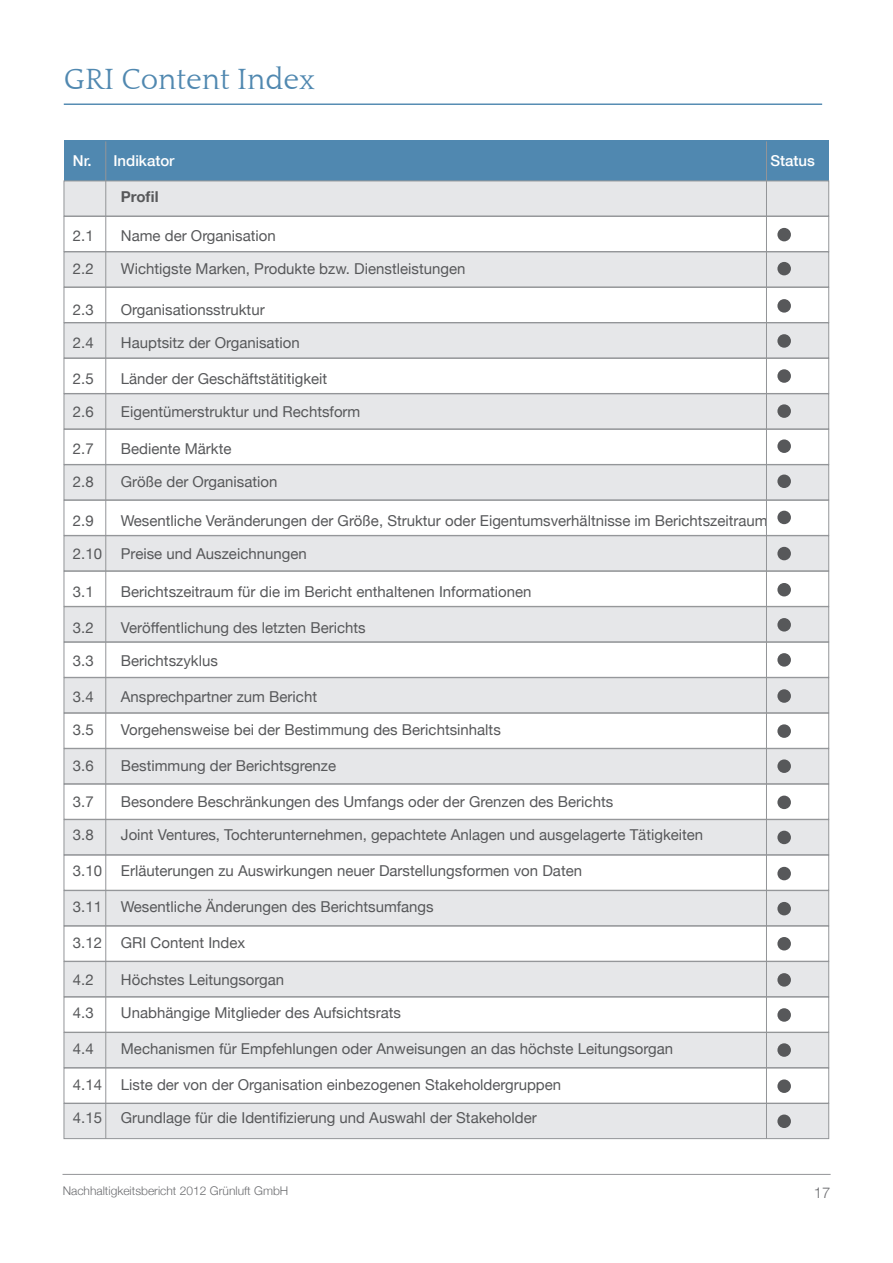
<style>
.page{position:relative;width:893px;height:1263px;background:#fff}
.page>*{position:absolute;margin:0;border:0;box-sizing:border-box;transform-origin:0 0}
.t1{font:30px "Quattrocento";color:#5088b0}
.t2{font:15px "Helvetica Neue";color:#57585a}
.t3{font:500 15px "Helvetica Neue";color:#fff}
.t4{font:700 15px "Helvetica Neue";color:#57585a}
.t5{font:300 15px "Helvetica Neue";color:#6c6d70}
.t6{font:300 12px "Helvetica Neue";color:#6c6d70}
</style>
<div class="page">
<hr style="left:63px;top:1174px;width:768px;height:1px;background:#939598">
<hr style="left:64px;top:103px;width:758px;height:2px;background:#5088b0">
<div style="left:64px;top:141px;width:765px;height:40px;background:#5088b0"></div>
<div style="left:64px;top:181px;width:765px;height:35px;background:#e6e7e9;border:1px solid #939598"></div>
<div style="left:64px;top:252px;width:765px;height:35px;background:#e6e7e9;border:1px solid #939598"></div>
<div style="left:64px;top:323px;width:765px;height:35px;background:#e6e7e9;border:1px solid #939598"></div>
<div style="left:64px;top:394px;width:765px;height:35px;background:#e6e7e9;border:1px solid #939598"></div>
<div style="left:64px;top:465px;width:765px;height:35px;background:#e6e7e9;border:1px solid #939598"></div>
<div style="left:64px;top:536px;width:765px;height:35px;background:#e6e7e9;border:1px solid #939598"></div>
<div style="left:64px;top:606px;width:765px;height:36px;background:#e6e7e9;border:1px solid #939598"></div>
<div style="left:64px;top:677px;width:765px;height:36px;background:#e6e7e9;border:1px solid #939598"></div>
<div style="left:64px;top:748px;width:765px;height:36px;background:#e6e7e9;border:1px solid #939598"></div>
<div style="left:64px;top:819px;width:765px;height:36px;background:#e6e7e9;border:1px solid #939598"></div>
<div style="left:64px;top:890px;width:765px;height:36px;background:#e6e7e9;border:1px solid #939598"></div>
<div style="left:64px;top:961px;width:765px;height:36px;background:#e6e7e9;border:1px solid #939598"></div>
<div style="left:64px;top:1032px;width:765px;height:36px;background:#e6e7e9;border:1px solid #939598"></div>
<div style="left:64px;top:1103px;width:765px;height:36px;background:#e6e7e9;border:1px solid #939598"></div>
<div style="left:64px;top:216px;width:765px;height:36px;border:1px solid #939598"></div>
<div style="left:64px;top:287px;width:765px;height:36px;border:1px solid #939598"></div>
<div style="left:64px;top:358px;width:765px;height:36px;border:1px solid #939598"></div>
<div style="left:64px;top:429px;width:765px;height:36px;border:1px solid #939598"></div>
<div style="left:64px;top:500px;width:765px;height:36px;border:1px solid #939598"></div>
<div style="left:64px;top:571px;width:765px;height:35px;border:1px solid #939598"></div>
<div style="left:64px;top:642px;width:765px;height:35px;border:1px solid #939598"></div>
<div style="left:64px;top:713px;width:765px;height:35px;border:1px solid #939598"></div>
<div style="left:64px;top:784px;width:765px;height:35px;border:1px solid #939598"></div>
<div style="left:64px;top:855px;width:765px;height:35px;border:1px solid #939598"></div>
<div style="left:64px;top:926px;width:765px;height:35px;border:1px solid #939598"></div>
<div style="left:64px;top:997px;width:765px;height:35px;border:1px solid #939598"></div>
<div style="left:64px;top:1068px;width:765px;height:35px;border:1px solid #939598"></div>
<hr style="left:106px;top:141px;width:1px;height:998px;background:#939598">
<hr style="left:766px;top:141px;width:1px;height:998px;background:#939598">
<div style="left:777px;top:228px;width:14px;height:13px;background:#57585a;border-radius:50%"></div>
<div style="left:777px;top:262px;width:14px;height:13px;background:#57585a;border-radius:50%"></div>
<div style="left:777px;top:299px;width:14px;height:14px;background:#57585a;border-radius:50%"></div>
<div style="left:777px;top:334px;width:14px;height:14px;background:#57585a;border-radius:50%"></div>
<div style="left:777px;top:369px;width:14px;height:14px;background:#57585a;border-radius:50%"></div>
<div style="left:777px;top:404px;width:14px;height:14px;background:#57585a;border-radius:50%"></div>
<div style="left:777px;top:439px;width:14px;height:14px;background:#57585a;border-radius:50%"></div>
<div style="left:777px;top:474px;width:14px;height:14px;background:#57585a;border-radius:50%"></div>
<div style="left:777px;top:511px;width:14px;height:13px;background:#57585a;border-radius:50%"></div>
<div style="left:777px;top:547px;width:14px;height:13px;background:#57585a;border-radius:50%"></div>
<div style="left:777px;top:583px;width:14px;height:13px;background:#57585a;border-radius:50%"></div>
<div style="left:777px;top:618px;width:14px;height:13px;background:#57585a;border-radius:50%"></div>
<div style="left:777px;top:653px;width:14px;height:14px;background:#57585a;border-radius:50%"></div>
<div style="left:777px;top:689px;width:14px;height:14px;background:#57585a;border-radius:50%"></div>
<div style="left:777px;top:724px;width:14px;height:14px;background:#57585a;border-radius:50%"></div>
<div style="left:777px;top:759px;width:14px;height:14px;background:#57585a;border-radius:50%"></div>
<div style="left:777px;top:796px;width:14px;height:13px;background:#57585a;border-radius:50%"></div>
<div style="left:777px;top:831px;width:14px;height:13px;background:#57585a;border-radius:50%"></div>
<div style="left:777px;top:867px;width:14px;height:13px;background:#57585a;border-radius:50%"></div>
<div style="left:777px;top:902px;width:14px;height:13px;background:#57585a;border-radius:50%"></div>
<div style="left:777px;top:937px;width:14px;height:13px;background:#57585a;border-radius:50%"></div>
<div style="left:777px;top:973px;width:14px;height:14px;background:#57585a;border-radius:50%"></div>
<div style="left:777px;top:1008px;width:14px;height:14px;background:#57585a;border-radius:50%"></div>
<div style="left:777px;top:1043px;width:14px;height:14px;background:#57585a;border-radius:50%"></div>
<div style="left:777px;top:1079px;width:14px;height:14px;background:#57585a;border-radius:50%"></div>
<div style="left:777px;top:1114px;width:14px;height:14px;background:#57585a;border-radius:50%"></div>
<h1 class="t1" style="left:64px;top:64px;width:253px">GRI Content Index</h1>
<p class="t3" style="left:73px;top:149px;width:103px">Nr. Indikator</p>
<p class="t3" style="left:770px;top:149px;width:46px">Status</p>
<p class="t4" style="left:121px;top:183px;width:39px">Profil</p>
<p class="t2" style="left:73px;top:223px;width:22px">2.1</p>
<p class="t2" style="left:121px;top:223px;width:156px">Name der Organisation</p>
<p class="t2" style="left:73px;top:256px;width:22px">2.2</p>
<p class="t2" style="left:121px;top:256px;width:346px">Wichtigste Marken, Produkte bzw. Dienstleistungen</p>
<p class="t2" style="left:73px;top:297px;width:22px">2.3</p>
<p class="t2" style="left:121px;top:297px;width:145px">Organisationsstruktur</p>
<p class="t2" style="left:73px;top:330px;width:22px">2.4</p>
<p class="t2" style="left:121px;top:330px;width:180px">Hauptsitz der Organisation</p>
<p class="t2" style="left:73px;top:366px;width:22px">2.5</p>
<p class="t2" style="left:121px;top:366px;width:208px">Länder der Geschäftstätitigkeit</p>
<p class="t2" style="left:73px;top:399px;width:22px">2.6</p>
<p class="t2" style="left:121px;top:399px;width:241px">Eigentümerstruktur und Rechtsform</p>
<p class="t2" style="left:73px;top:436px;width:22px">2.7</p>
<p class="t2" style="left:121px;top:436px;width:112px">Bediente Märkte</p>
<p class="t2" style="left:73px;top:469px;width:22px">2.8</p>
<p class="t2" style="left:121px;top:469px;width:158px">Größe der Organisation</p>
<p class="t2" style="left:73px;top:508px;width:22px">2.9</p>
<p class="t2" style="left:121px;top:508px;width:648px">Wesentliche Veränderungen der Größe, Struktur oder Eigentumsverhältnisse im Berichtszeitraum</p>
<p class="t2" style="left:73px;top:541px;width:31px">2.10</p>
<p class="t2" style="left:121px;top:541px;width:187px">Preise und Auszeichnungen</p>
<p class="t2" style="left:73px;top:579px;width:22px">3.1</p>
<p class="t2" style="left:121px;top:579px;width:412px">Berichtszeitraum für die im Bericht enthaltenen Informationen</p>
<p class="t2" style="left:73px;top:615px;width:22px">3.2</p>
<p class="t2" style="left:121px;top:615px;width:246px">Veröffentlichung des letzten Berichts</p>
<p class="t2" style="left:73px;top:648px;width:22px">3.3</p>
<p class="t2" style="left:121px;top:648px;width:98px">Berichtszyklus</p>
<p class="t2" style="left:73px;top:684px;width:22px">3.4</p>
<p class="t2" style="left:121px;top:684px;width:198px">Ansprechpartner zum Bericht</p>
<p class="t2" style="left:73px;top:717px;width:22px">3.5</p>
<p class="t2" style="left:121px;top:717px;width:381px">Vorgehensweise bei der Bestimmung des Berichtsinhalts</p>
<p class="t2" style="left:73px;top:753px;width:22px">3.6</p>
<p class="t2" style="left:121px;top:753px;width:217px">Bestimmung der Berichtsgrenze</p>
<p class="t2" style="left:73px;top:789px;width:22px">3.7</p>
<p class="t2" style="left:121px;top:789px;width:494px">Besondere Beschränkungen des Umfangs oder der Grenzen des Berichts</p>
<p class="t2" style="left:73px;top:822px;width:22px">3.8</p>
<p class="t2" style="left:121px;top:822px;width:584px">Joint Ventures, Tochterunternehmen, gepachtete Anlagen und ausgelagerte Tätigkeiten</p>
<p class="t2" style="left:73px;top:858px;width:31px">3.10</p>
<p class="t2" style="left:121px;top:858px;width:463px">Erläuterungen zu Auswirkungen neuer Darstellungsformen von Daten</p>
<p class="t2" style="left:73px;top:894px;width:31px">3.11</p>
<p class="t2" style="left:121px;top:894px;width:314px">Wesentliche Änderungen des Berichtsumfangs</p>
<p class="t2" style="left:73px;top:930px;width:31px">3.12</p>
<p class="t2" style="left:121px;top:930px;width:126px">GRI Content Index</p>
<p class="t2" style="left:73px;top:967px;width:22px">4.2</p>
<p class="t2" style="left:121px;top:967px;width:165px">Höchstes Leitungsorgan</p>
<p class="t2" style="left:73px;top:1000px;width:22px">4.3</p>
<p class="t2" style="left:121px;top:1000px;width:282px">Unabhängige Mitglieder des Aufsichtsrats</p>
<p class="t2" style="left:73px;top:1036px;width:22px">4.4</p>
<p class="t2" style="left:121px;top:1036px;width:554px">Mechanismen für Empfehlungen oder Anweisungen an das höchste Leitungsorgan</p>
<p class="t2" style="left:73px;top:1072px;width:31px">4.14</p>
<p class="t2" style="left:121px;top:1072px;width:442px">Liste der von der Organisation einbezogenen Stakeholdergruppen</p>
<p class="t2" style="left:73px;top:1105px;width:31px">4.15</p>
<p class="t2" style="left:121px;top:1105px;width:417px">Grundlage für die Identifizierung und Auswahl der Stakeholder</p>
<p class="t6" style="left:63px;top:1181px;width:227px">Nachhaltigkeitsbericht 2012 Grünluft GmbH</p>
<p class="t5" style="left:814px;top:1180px;width:18px">17</p>
</div>
